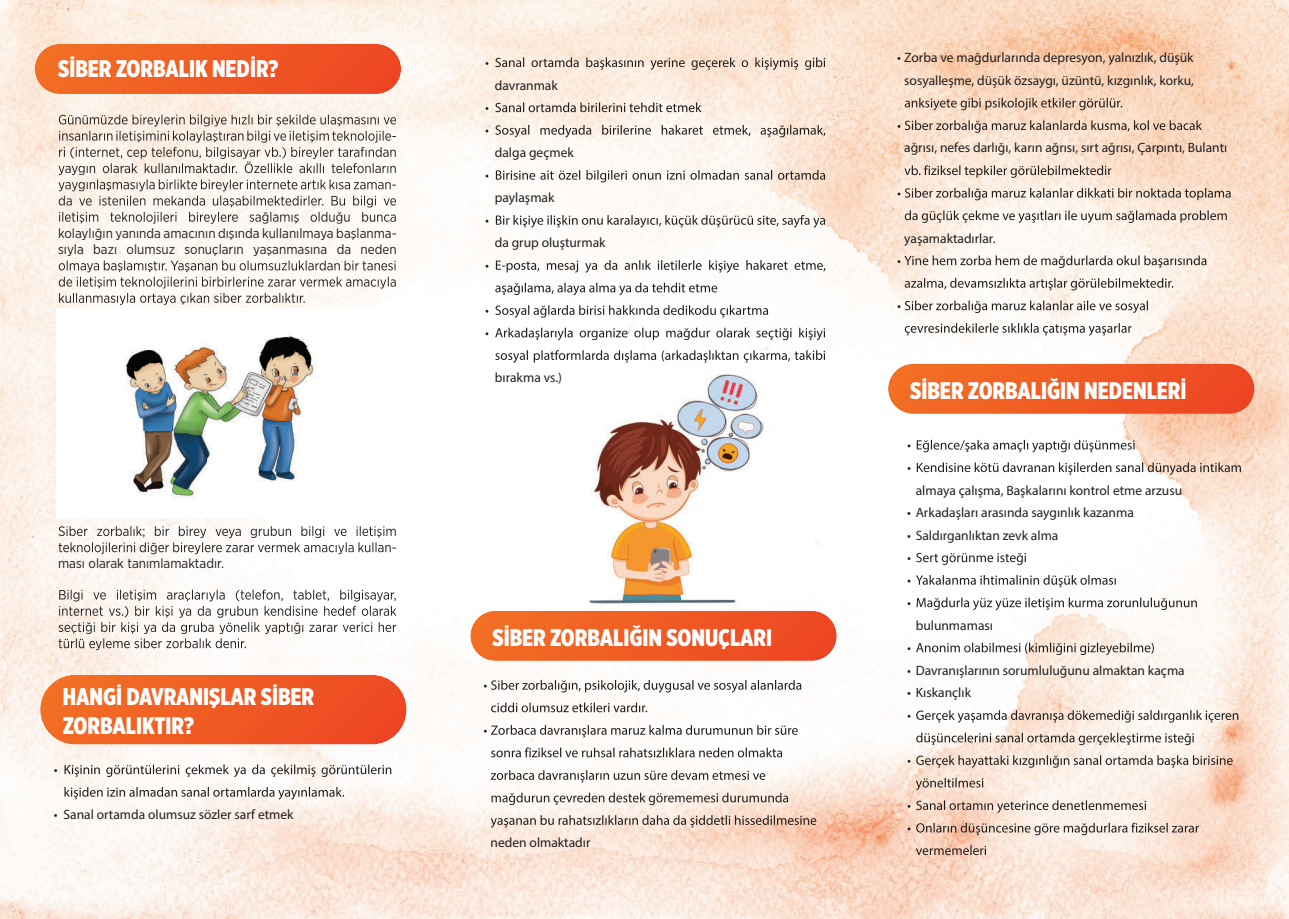
<style>
.page{position:relative;width:1289px;height:919px;background:#fff}
.page>*{position:absolute;margin:0;border:0;box-sizing:border-box;transform-origin:0 0}
.t1{font:900 24px/28.8px "Gotham X Narrow";color:#fff}
.t2{font:13.5px/22.5px "Myriad Pro";color:#211e1e;text-align:center}
.t3{font:13.5px/16.2px "Gotham Narrow";color:#211e1e}
</style>
<div class="page">
<img style="left:0;top:0;width:1289px;height:918px">
<svg style="left:54px;top:764px;width:337px;height:12px"></svg>
<svg style="left:64px;top:786px;width:280px;height:13px"></svg>
<svg style="left:484px;top:679px;width:317px;height:13px"></svg>
<svg style="left:491px;top:702px;width:156px;height:10px"></svg>
<svg style="left:484px;top:724px;width:313px;height:13px"></svg>
<svg style="left:491px;top:747px;width:291px;height:10px"></svg>
<svg style="left:491px;top:769px;width:274px;height:13px"></svg>
<svg style="left:491px;top:792px;width:297px;height:12px"></svg>
<svg style="left:491px;top:814px;width:325px;height:13px"></svg>
<svg style="left:907px;top:439px;width:227px;height:13px"></svg>
<svg style="left:907px;top:462px;width:333px;height:12px"></svg>
<svg style="left:907px;top:552px;width:119px;height:12px"></svg>
<svg style="left:907px;top:574px;width:208px;height:13px"></svg>
<svg style="left:907px;top:597px;width:289px;height:13px"></svg>
<svg style="left:907px;top:642px;width:246px;height:13px"></svg>
<svg style="left:907px;top:709px;width:331px;height:13px"></svg>
<svg style="left:916px;top:732px;width:277px;height:12px"></svg>
<svg style="left:907px;top:754px;width:325px;height:13px"></svg>
<svg style="left:916px;top:777px;width:67px;height:13px"></svg>
<svg style="left:907px;top:799px;width:239px;height:13px"></svg>
<svg style="left:907px;top:822px;width:292px;height:12px"></svg>
<svg style="left:916px;top:844px;width:70px;height:10px"></svg>
<svg style="left:58px;top:114px;width:338px;height:110px"></svg>
<svg style="left:59px;top:260px;width:337px;height:45px"></svg>
<svg style="left:59px;top:526px;width:337px;height:28px"></svg>
<svg style="left:58px;top:589px;width:338px;height:61px"></svg>
<div style="left:35px;top:44px;width:366px;height:50px;background:linear-gradient(to right,#f27024,#ed4623);border-radius:25px"></div>
<div style="left:470px;top:610px;width:366px;height:50px;background:linear-gradient(to right,#f27125,#ed4522);border-radius:25px"></div>
<div style="left:40px;top:674px;width:366px;height:70px;background:linear-gradient(to right,#f27025,#ed4622);border-radius:35px"></div>
<div style="left:888px;top:363px;width:366px;height:50px;background:linear-gradient(to right,#f27125,#ed4623);border-radius:25px"></div>
<svg style="left:904px;top:98px;width:218px;height:12px"></svg>
<svg style="left:897px;top:120px;width:305px;height:13px"></svg>
<svg style="left:904px;top:165px;width:207px;height:13px"></svg>
<svg style="left:897px;top:188px;width:333px;height:12px"></svg>
<svg style="left:904px;top:210px;width:322px;height:13px"></svg>
<svg style="left:897px;top:255px;width:309px;height:13px"></svg>
<svg style="left:904px;top:278px;width:269px;height:12px"></svg>
<svg style="left:897px;top:300px;width:251px;height:13px"></svg>
<svg style="left:904px;top:323px;width:227px;height:12px"></svg>
<svg style="left:485px;top:57px;width:340px;height:13px"></svg>
<svg style="left:485px;top:102px;width:216px;height:10px"></svg>
<svg style="left:485px;top:125px;width:340px;height:12px"></svg>
<svg style="left:485px;top:170px;width:340px;height:12px"></svg>
<svg style="left:485px;top:215px;width:340px;height:12px"></svg>
<svg style="left:485px;top:260px;width:340px;height:12px"></svg>
<svg style="left:495px;top:282px;width:222px;height:13px"></svg>
<svg style="left:485px;top:305px;width:283px;height:12px"></svg>
<svg style="left:485px;top:327px;width:340px;height:13px"></svg>
<svg style="left:495px;top:350px;width:330px;height:12px"></svg>
<img style="left:569px;top:371px;width:198px;height:236px">
<img style="left:56px;top:308px;width:324px;height:209px">
<h1 class="t1" style="left:58px;top:55px;width:222px">SİBER ZORBALIK NEDİR?</h1>
<p class="t3" style="left:58px;top:225px;width:340px">kolaylığın yanında amacının dışında kullanılmaya başlanma&shy;sıyla bazı olumsuz sonuçların yaşanmasına da neden</p>
<p class="t3" style="left:58px;top:556px;width:167px">ması olarak tanımlamaktadır.</p>
<h1 class="t1" style="left:63px;top:682px;width:253px">HANGİ DAVRANIŞLAR SİBER<br>ZORBALIKTIR?</h1>
<p class="t2" style="left:54px;top:804px;width:241px">• Sanal ortamda olumsuz sözler sarf etmek</p>
<p class="t2" style="left:495px;top:75px;width:64px">davranmak</p>
<p class="t2" style="left:495px;top:142px;width:80px">dalga geçmek</p>
<p class="t2" style="left:495px;top:187px;width:61px">paylaşmak</p>
<p class="t2" style="left:495px;top:232px;width:112px">da grup oluşturmak</p>
<p class="t2" style="left:495px;top:367px;width:69px">bırakma vs.)</p>
<h1 class="t1" style="left:492px;top:623px;width:281px">SİBER ZORBALIĞIN SONUÇLARI</h1>
<p class="t2" style="left:490px;top:832px;width:101px">neden olmaktadır</p>
<p class="t2" style="left:897px;top:48px;width:298px">• Zorba ve mağdurlarında depresyon, yalnızlık, düşük sosyalleşme, düşük özsaygı, üzüntü, kızgınlık, korku,</p>
<p class="t2" style="left:904px;top:138px;width:324px">ağrısı, nefes darlığı, karın ağrısı, sırt ağrısı, Çarpıntı, Bulantı</p>
<p class="t2" style="left:904px;top:228px;width:93px">yaşamaktadırlar.</p>
<h1 class="t1" style="left:910px;top:376px;width:278px">SİBER ZORBALIĞIN NEDENLERİ</h1>
<p class="t2" style="left:915px;top:479px;width:268px">almaya çalışma, Başkalarını kontrol etme arzusu</p>
<p class="t2" style="left:907px;top:502px;width:228px">• Arkadaşları arasında saygınlık kazanma</p>
<p class="t2" style="left:907px;top:524px;width:153px">• Saldırganlıktan zevk alma</p>
<p class="t2" style="left:915px;top:614px;width:79px">bulunmaması</p>
<p class="t2" style="left:907px;top:659px;width:279px">• Davranışlarının sorumluluğunu almaktan kaçma</p>
<p class="t2" style="left:907px;top:682px;width:65px">• Kıskançlık</p>
</div>
